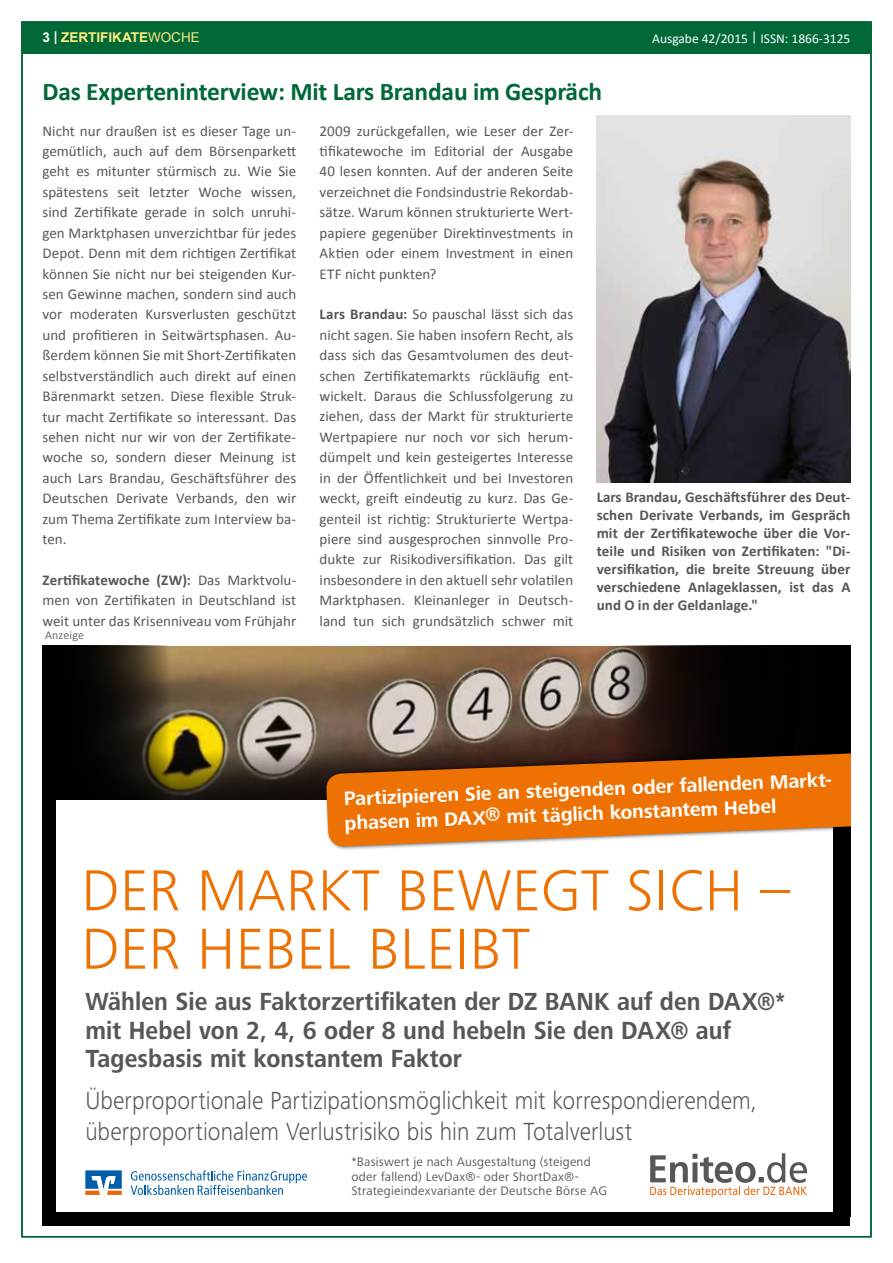
<style>
.page{position:relative;width:893px;height:1263px;background:#fff}
.page>*{position:absolute;margin:0;border:0;box-sizing:border-box;transform-origin:0 0}
.t1{font:300 59.85px/58.3px "AI Frutiger Next";letter-spacing:.01em;color:#ee7203}
.t2{font:700 25.65px/28.5px "AI Frutiger Next";letter-spacing:.005em;color:#575756;scale:.92 1}
.t3{font:300 25.65px/31px "AI Frutiger Next";letter-spacing:.005em;color:#575756;scale:.92 1}
.t4{font:700 25.5px "Calibri";letter-spacing:-.01em;color:#006837}
.t5{font:700 19.95px/24.2px "AI Frutiger Next";color:#fff}
.t6{font:15px/20.4px "Calibri";color:#575756;text-align:justify}
.t7{font:700 15px/18px "Calibri";letter-spacing:.005em;color:#575756;text-align:justify}
.t8{font:13.5px "Calibri";color:#fff}
.t9{font:700 13.5px "Arial";color:#ffeb7f}
.t10{font:12.9px/14.2px "AI Frutiger Next";letter-spacing:.02em;color:#575756}
.t11{font:12px "Calibri";letter-spacing:.005em;color:#706f6f}
.s1{color:#fff}
.s2{font-weight:400}
.s3{font-weight:700}
</style>
<div class="page">
<div style="left:21px;top:22px;width:851px;height:32px;background:#006837"></div>
<img style="left:172px;top:646px;width:438px;height:101px">
<div style="left:43px;top:886px;width:807px;height:340px;background:#000"></div>
<svg style="left:172px;top:747px;width:438px;height:53px;background:#4c422c"></svg>
<svg style="left:610px;top:646px;width:240px;height:566px;fill:#020101"></svg>
<svg style="left:43px;top:646px;width:129px;height:566px;fill:#030302"></svg>
<div style="left:57px;top:800px;width:776px;height:411px;background:#fff"></div>
<div style="left:324px;top:748px;width:526px;height:103px;background:#000;opacity:.75"></div>
<svg style="left:326px;top:752px;width:524px;height:95px;background:#d3731e"></svg>
<svg style="left:131px;top:1170px;width:176px;height:25px"></svg>
<svg style="left:85px;top:1170px;width:37px;height:25px"></svg>
<svg style="left:650px;top:1153px;width:157px;height:42px"></svg>
<img style="left:597px;top:115px;width:253px;height:368px">
<p class="t9" style="left:43px;top:29px;width:159px"><span class="s1">3 |</span> ZERTIFIKATE<span class="s2">WOCHE</span></p>
<p class="t8" style="left:652px;top:30px;width:200px">Ausgabe 42/2015 | ISSN: 1866-3125</p>
<h3 class="t4" style="left:43px;top:75px;width:561px">Das Experteninterview: Mit Lars Brandau im Gespräch</h3>
<p class="t6" style="left:320px;top:121px;width:255px">2009 zurückgefallen, wie Leser der Zer&shy;tifikatewoche im Editorial der Ausgabe 40 lesen konnten. Auf der anderen Seite verzeichnet die Fondsindustrie Rekordab&shy;sätze. Warum können strukturierte Wert&shy;papiere gegenüber Direktinvestments in Aktien oder einem Investment in einen ETF nicht punkten?</p>
<p class="t6" style="left:320px;top:304px;width:255px"><span class="s3">Lars Brandau:</span> So pauschal lässt sich das nicht sagen. Sie haben insofern Recht, als dass sich das Gesamtvolumen des deut&shy;schen Zertifikatemarkts rückläufig ent&shy;wickelt. Daraus die Schlussfolgerung zu ziehen, dass der Markt für strukturierte Wertpapiere nur noch vor sich herum&shy;dümpelt und kein gesteigertes Interesse in der Öffentlichkeit und bei Investoren weckt, greift eindeutig zu kurz. Das Ge&shy;genteil ist richtig: Strukturierte Wertpa&shy;piere sind ausgesprochen sinnvolle Pro&shy;dukte zur Risikodiversifikation. Das gilt insbesondere in den aktuell sehr volatilen Marktphasen. Kleinanleger in Deutsch&shy;land tun sich grundsätzlich schwer mit</p>
<p class="t6" style="left:43px;top:121px;width:255px">Nicht nur draußen ist es dieser Tage un&shy;gemütlich, auch auf dem Börsenparkett geht es mitunter stürmisch zu. Wie Sie spätestens seit letzter Woche wissen, sind Zertifikate gerade in solch unruhi&shy;gen Marktphasen unverzichtbar für jedes Depot. Denn mit dem richtigen Zertifikat können Sie nicht nur bei steigenden Kur&shy;sen Gewinne machen, sondern sind auch vor moderaten Kursverlusten geschützt und profitieren in Seitwärtsphasen. Au&shy;ßerdem können Sie mit Short-Zertifikaten selbstverständlich auch direkt auf einen Bärenmarkt setzen. Diese flexible Struk&shy;tur macht Zertifikate so interessant. Das sehen nicht nur wir von der Zertifikate&shy;woche so, sondern dieser Meinung ist auch Lars Brandau, Geschäftsführer des Deutschen Derivate Verbands, den wir zum Thema Zertifikate zum Interview ba&shy;ten.</p>
<p class="t6" style="left:43px;top:570px;width:255px"><span class="s3">Zertifikatewoche (ZW):</span> Das Marktvolu&shy;men von Zertifikaten in Deutschland ist weit unter das Krisenniveau vom Frühjahr</p>
<p class="t7" style="left:597px;top:488px;width:255px">Lars Brandau, Geschäftsführer des Deut&shy;schen Derivate Verbands, im Gespräch mit der Zertifikatewoche über die Vor&shy;teile und Risiken von Zertifikaten: "Di&shy;versifikation, die breite Streuung über verschiedene Anlageklassen, ist das A und O in der Geldanlage."</p>
<p class="t11" style="left:45px;top:628px;width:40px">Anzeige</p>
<h3 class="t5" style="left:343px;top:786px;width:493px;rotate:-2deg">Partizipieren Sie an steigenden oder fallenden Markt&shy;phasen im DAX® mit täglich konstantem Hebel</h3>
<h1 class="t1" style="left:81px;top:861px;width:710px">DER MARKT BEWEGT SICH –<br>DER HEBEL BLEIBT</h1>
<h2 class="t2" style="left:85px;top:987px;width:762px">Wählen Sie aus Faktorzertifikaten der DZ BANK auf den DAX®* mit Hebel von 2, 4, 6 oder 8 und hebeln Sie den DAX® auf<br>Tagesbasis mit konstantem Faktor</h2>
<h2 class="t3" style="left:85px;top:1085px;width:731px">Überproportionale Partizipationsmöglichkeit mit korrespondierendem, überproportionalem Verlustrisiko bis hin zum Totalverlust</h2>
<p class="t10" style="left:352px;top:1155px;width:257px">*Basiswert je nach Ausgestaltung (steigend oder fallend) LevDax®- oder ShortDax®-<br>Strategieindexvariante der Deutsche Börse AG</p>
</div>
